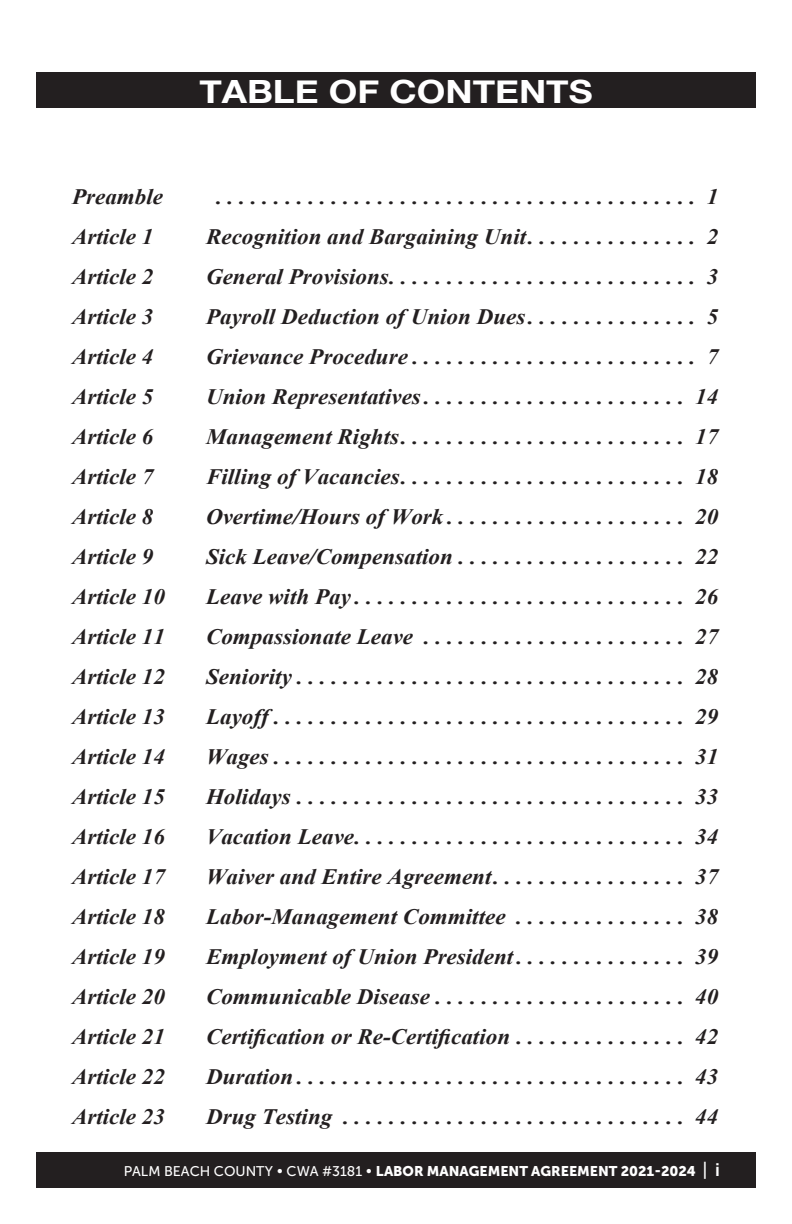
<style>
.page{position:relative;width:792px;height:1224px;background:#fff}
.page>*{position:absolute;margin:0;border:0;box-sizing:border-box;transform-origin:0 0}
.t1{font:700 32px "Helvetica Neue";color:#fff;scale:1.15 1}
.t2{font:italic 700 22px "Times New Roman";color:#231f20;scale:1.05 1}
.t3{font:14px "Museo Sans 900";color:#fff}
.s1{font-family:"Museo Sans 500"}
.s2{font-family:"Museo Sans 500";font-size:18px}
.s3{font-family:"Museo Sans 700";font-size:18px}
</style>
<div class="page">
<div style="left:36px;top:1152px;width:720px;height:36px;background:#231f20"></div>
<div style="left:36px;top:72px;width:720px;height:36px;background:#231f20"></div>
<p class="t1" style="left:199px;top:67px;width:344px">TABLE OF CONTENTS</p>
<p class="t2" style="left:72px;top:181px;width:88px">Preamble</p>
<p class="t2" style="left:216px;top:181px;width:480px">. . . . . . . . . . . . . . . . . . . . . . . . . . . . . . . . . . . . . . . . . . 1</p>
<p class="t2" style="left:72px;top:221px;width:79px">Article 1</p>
<p class="t2" style="left:206px;top:221px;width:490px">Recognition and Bargaining Unit . . . . . . . . . . . . . . . 2</p>
<p class="t2" style="left:72px;top:261px;width:79px">Article 2</p>
<p class="t2" style="left:206px;top:261px;width:490px">General Provisions . . . . . . . . . . . . . . . . . . . . . . . . . . . 3</p>
<p class="t2" style="left:72px;top:301px;width:79px">Article 3</p>
<p class="t2" style="left:206px;top:301px;width:490px">Payroll Deduction of Union Dues . . . . . . . . . . . . . . . 5</p>
<p class="t2" style="left:72px;top:341px;width:79px">Article 4</p>
<p class="t2" style="left:206px;top:341px;width:490px">Grievance Procedure . . . . . . . . . . . . . . . . . . . . . . . . . 7</p>
<p class="t2" style="left:72px;top:381px;width:79px">Article 5</p>
<p class="t2" style="left:206px;top:381px;width:490px">Union Representatives . . . . . . . . . . . . . . . . . . . . . . . 14</p>
<p class="t2" style="left:72px;top:421px;width:79px">Article 6</p>
<p class="t2" style="left:206px;top:421px;width:490px">Management Rights . . . . . . . . . . . . . . . . . . . . . . . . . 17</p>
<p class="t2" style="left:72px;top:461px;width:79px">Article 7</p>
<p class="t2" style="left:206px;top:461px;width:490px">Filling of Vacancies . . . . . . . . . . . . . . . . . . . . . . . . . 18</p>
<p class="t2" style="left:72px;top:501px;width:79px">Article 8</p>
<p class="t2" style="left:206px;top:501px;width:490px">Overtime/Hours of Work . . . . . . . . . . . . . . . . . . . . . 20</p>
<p class="t2" style="left:72px;top:541px;width:79px">Article 9</p>
<p class="t2" style="left:206px;top:541px;width:490px">Sick Leave/Compensation . . . . . . . . . . . . . . . . . . . . 22</p>
<p class="t2" style="left:72px;top:581px;width:90px">Article 10</p>
<p class="t2" style="left:206px;top:581px;width:490px">Leave with Pay . . . . . . . . . . . . . . . . . . . . . . . . . . . . . 26</p>
<p class="t2" style="left:72px;top:621px;width:90px">Article 11</p>
<p class="t2" style="left:206px;top:621px;width:490px">Compassionate Leave . . . . . . . . . . . . . . . . . . . . . . . 27</p>
<p class="t2" style="left:72px;top:661px;width:90px">Article 12</p>
<p class="t2" style="left:206px;top:661px;width:490px">Seniority . . . . . . . . . . . . . . . . . . . . . . . . . . . . . . . . . . 28</p>
<p class="t2" style="left:72px;top:701px;width:90px">Article 13</p>
<p class="t2" style="left:206px;top:701px;width:490px">Layoff . . . . . . . . . . . . . . . . . . . . . . . . . . . . . . . . . . . . 29</p>
<p class="t2" style="left:72px;top:741px;width:90px">Article 14</p>
<p class="t2" style="left:206px;top:741px;width:490px">Wages . . . . . . . . . . . . . . . . . . . . . . . . . . . . . . . . . . . . 31</p>
<p class="t2" style="left:72px;top:781px;width:90px">Article 15</p>
<p class="t2" style="left:206px;top:781px;width:490px">Holidays . . . . . . . . . . . . . . . . . . . . . . . . . . . . . . . . . . 33</p>
<p class="t2" style="left:72px;top:821px;width:90px">Article 16</p>
<p class="t2" style="left:206px;top:821px;width:490px">Vacation Leave . . . . . . . . . . . . . . . . . . . . . . . . . . . . . 34</p>
<p class="t2" style="left:72px;top:861px;width:90px">Article 17</p>
<p class="t2" style="left:206px;top:861px;width:490px">Waiver and Entire Agreement . . . . . . . . . . . . . . . . . 37</p>
<p class="t2" style="left:72px;top:901px;width:90px">Article 18</p>
<p class="t2" style="left:206px;top:901px;width:490px">Labor-Management Committee . . . . . . . . . . . . . . . 38</p>
<p class="t2" style="left:72px;top:941px;width:90px">Article 19</p>
<p class="t2" style="left:206px;top:941px;width:490px">Employment of Union President . . . . . . . . . . . . . . . 39</p>
<p class="t2" style="left:72px;top:981px;width:90px">Article 20</p>
<p class="t2" style="left:206px;top:981px;width:490px">Communicable Disease . . . . . . . . . . . . . . . . . . . . . . 40</p>
<p class="t2" style="left:72px;top:1021px;width:90px">Article 21</p>
<p class="t2" style="left:206px;top:1021px;width:490px">Certification or Re-Certification . . . . . . . . . . . . . . . 42</p>
<p class="t2" style="left:72px;top:1061px;width:90px">Article 22</p>
<p class="t2" style="left:206px;top:1061px;width:490px">Duration . . . . . . . . . . . . . . . . . . . . . . . . . . . . . . . . . . 43</p>
<p class="t2" style="left:72px;top:1101px;width:90px">Article 23</p>
<p class="t2" style="left:206px;top:1101px;width:490px">Drug Testing . . . . . . . . . . . . . . . . . . . . . . . . . . . . . . 44</p>
<p class="t3" style="left:124px;top:1163px;width:598px"><span class="s1">PALM BEACH COUNTY • CWA #3181 •</span> LABOR MANAGEMENT AGREEMENT 2021-2024 <span class="s2">|</span> <span class="s3">i</span></p>
</div>
